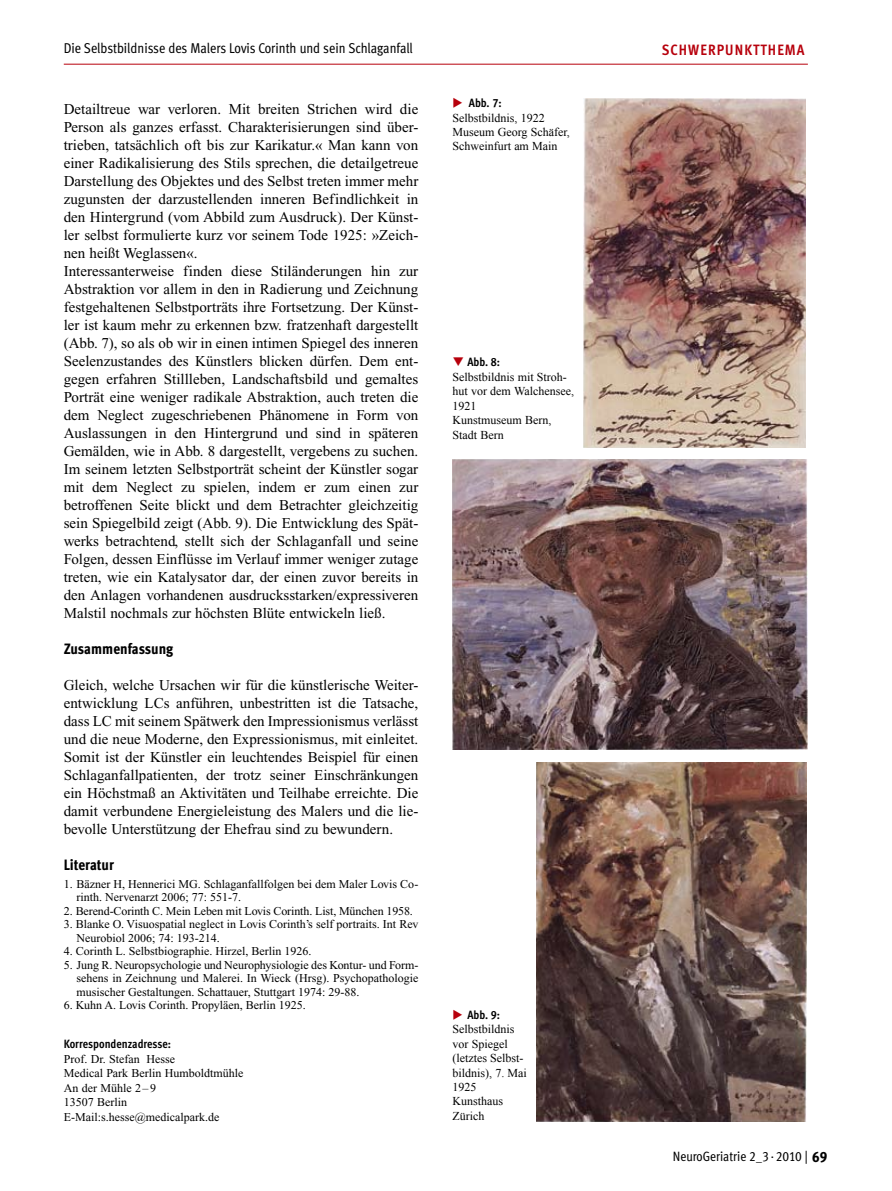
<style>
.page{position:relative;width:892px;height:1191px;background:#fff}
.page>*{position:absolute;margin:0;border:0;box-sizing:border-box;transform-origin:0 0}
.t1{font:15px/18px "Times New Roman";color:#000}
.t2{font:15px "Meta Cond Extra Bold LF";color:#000}
.t3{font:15px "Meta Cond Bold LF";letter-spacing:.075em;color:#b7000c}
.t4{font:14.25px "Meta Cond Book LF";color:#000}
.t5{font:13.5px "Meta Cond Book LF";color:#000}
.t6{font:12px/13.5px "Times New Roman";color:#000}
.t7{font:12px/14.4px "Times New Roman";color:#000}
.t8{font:700 12px "Meta Cond OT";color:#000}
.t9{font:12px "Meta Cond Bold LF";color:#000}
.s1{color:#b7000c}
.s2{font-family:"Meta Cond Extra Bold LF";font-size:15px}
</style>
<div class="page">
<hr style="left:64px;top:64px;width:744px;height:1px;background:#b7000c">
<img style="left:583px;top:99px;width:223px;height:349px">
<img style="left:453px;top:459px;width:354px;height:290px">
<img style="left:536px;top:762px;width:271px;height:359px">
<p class="t4" style="left:64px;top:40px;width:351px">Die Selbstbildnisse des Malers Lovis Corinth und sein Schlaganfall</p>
<p class="t1" style="left:64px;top:100px;width:356px">Detailtreue war verloren. Mit breiten Strichen wird die Person als ganzes erfasst. Charakterisierungen sind über&shy;trieben, tatsächlich oft bis zur Karikatur.« Man kann von einer Radikalisierung des Stils sprechen, die detailgetreue Darstellung des Objektes und des Selbst treten immer mehr zugunsten der darzustellenden inneren Befindlichkeit in den Hintergrund (vom Abbild zum Ausdruck). Der Künst&shy;ler selbst formulierte kurz vor seinem Tode 1925: »Zeich&shy;nen heißt Weglassen«.<br>Interessanterweise finden diese Stiländerungen hin zur Abstraktion vor allem in den in Radierung und Zeichnung festgehaltenen Selbstporträts ihre Fortsetzung. Der Künst&shy;ler ist kaum mehr zu erkennen bzw. fratzenhaft dargestellt (Abb. 7), so als ob wir in einen intimen Spiegel des inneren Seelenzustandes des Künstlers blicken dürfen. Dem ent&shy;gegen erfahren Stillleben, Landschaftsbild und gemaltes Porträt eine weniger radikale Abstraktion, auch treten die dem Neglect zugeschriebenen Phänomene in Form von Auslassungen in den Hintergrund und sind in späteren Gemälden, wie in Abb. 8 dargestellt, vergebens zu suchen.<br>Im seinem letzten Selbstporträt scheint der Künstler sogar mit dem Neglect zu spielen, indem er zum einen zur betroffenen Seite blickt und dem Betrachter gleichzeitig sein Spiegelbild zeigt (Abb. 9). Die Entwicklung des Spät&shy;werks betrachtend, stellt sich der Schlaganfall und seine Folgen, dessen Einflüsse im Verlauf immer weniger zutage treten, wie ein Katalysator dar, der einen zuvor bereits in den Anlagen vorhandenen ausdrucksstarken/expressiveren Malstil nochmals zur höchsten Blüte entwickeln ließ.</p>
<p class="t2" style="left:64px;top:639px;width:111px">Zusammenfassung</p>
<p class="t1" style="left:64px;top:676px;width:356px;text-align:justify">Gleich, welche Ursachen wir für die künstlerische Weiter&shy;entwicklung LCs anführen, unbestritten ist die Tatsache, dass LC mit seinem Spätwerk den Impressionismus verlässt und die neue Moderne, den Expressionismus, mit einleitet.<br>Somit ist der Künstler ein leuchtendes Beispiel für einen Schlaganfallpatienten, der trotz seiner Einschränkungen ein Höchstmaß an Aktivitäten und Teilhabe erreichte. Die damit verbundene Energieleistung des Malers und die lie&shy;bevolle Unterstützung der Ehefrau sind zu bewundern.</p>
<p class="t2" style="left:64px;top:855px;width:52px">Literatur</p>
<p class="t6" style="left:77px;top:877px;width:343px;text-indent:-13px">1. Bäzner H, Hennerici MG. Schlaganfallfolgen bei dem Maler Lovis Co&shy;rinth. Nervenarzt 2006; 77: 551-7.</p>
<p class="t6" style="left:64px;top:904px;width:351px">2. Berend-Corinth C. Mein Leben mit Lovis Corinth. List, München 1958.</p>
<p class="t6" style="left:77px;top:917px;width:343px;text-indent:-13px">3. Blanke O. Visuospatial neglect in Lovis Corinth’s self portraits. Int Rev<br>Neurobiol 2006; 74: 193-214.</p>
<p class="t6" style="left:64px;top:944px;width:249px">4. Corinth L. Selbstbiographie. Hirzel, Berlin 1926.</p>
<p class="t6" style="left:77px;top:958px;width:343px;text-align:justify;text-indent:-13px">5. Jung R. Neuropsychologie und Neurophysiologie des Kontur- und Form&shy;sehens in Zeichnung und Malerei. In Wieck (Hrsg). Psychopathologie musischer Gestaltungen. Schattauer, Stuttgart 1974: 29-88.</p>
<p class="t6" style="left:64px;top:998px;width:244px">6. Kuhn A. Lovis Corinth. Propyläen, Berlin 1925.</p>
<p class="t8" style="left:64px;top:1036px;width:109px">Korrespondenzadresse:</p>
<p class="t6" style="left:64px;top:1051px;width:181px;line-height:14.4px">Prof. Dr. Stefan Hesse<br>Medical Park Berlin Humboldtmühle<br>An der Mühle 2–9<br>13507 Berlin<br>E-Mail:s.hesse@medicalpark.de</p>
<p class="t9" style="left:452px;top:96px;width:51px"><span class="s1">◆</span> ABB. 7:</p>
<p class="t7" style="left:452px;top:110px;width:119px">Selbstbildnis, 1922<br>Museum Georg Schäfer,<br>Schweinfurt am Main</p>
<p class="t9" style="left:452px;top:355px;width:49px"><span class="s1">❑</span> ABB. 8:</p>
<p class="t7" style="left:452px;top:369px;width:123px">Selbstbildnis mit Stroh&shy;hut vor dem Walchensee,<br>1921<br>Kunstmuseum Bern,<br>Stadt Bern</p>
<p class="t9" style="left:452px;top:1007px;width:49px"><span class="s1">◆</span> ABB. 9:</p>
<p class="t7" style="left:452px;top:1022px;width:76px">Selbstbildnis vor Spiegel (letztes Selbst&shy;bildnis), 7. Mai<br>1925<br>Kunsthaus<br>Zürich</p>
<p class="t3" style="left:662px;top:41px;width:144px">SCHWERPUNKTTHEMA</p>
<p class="t5" style="left:673px;top:1148px;width:156px">NeuroGeriatrie 2_3· 2010 | <span class="s2">69</span></p>
</div>
